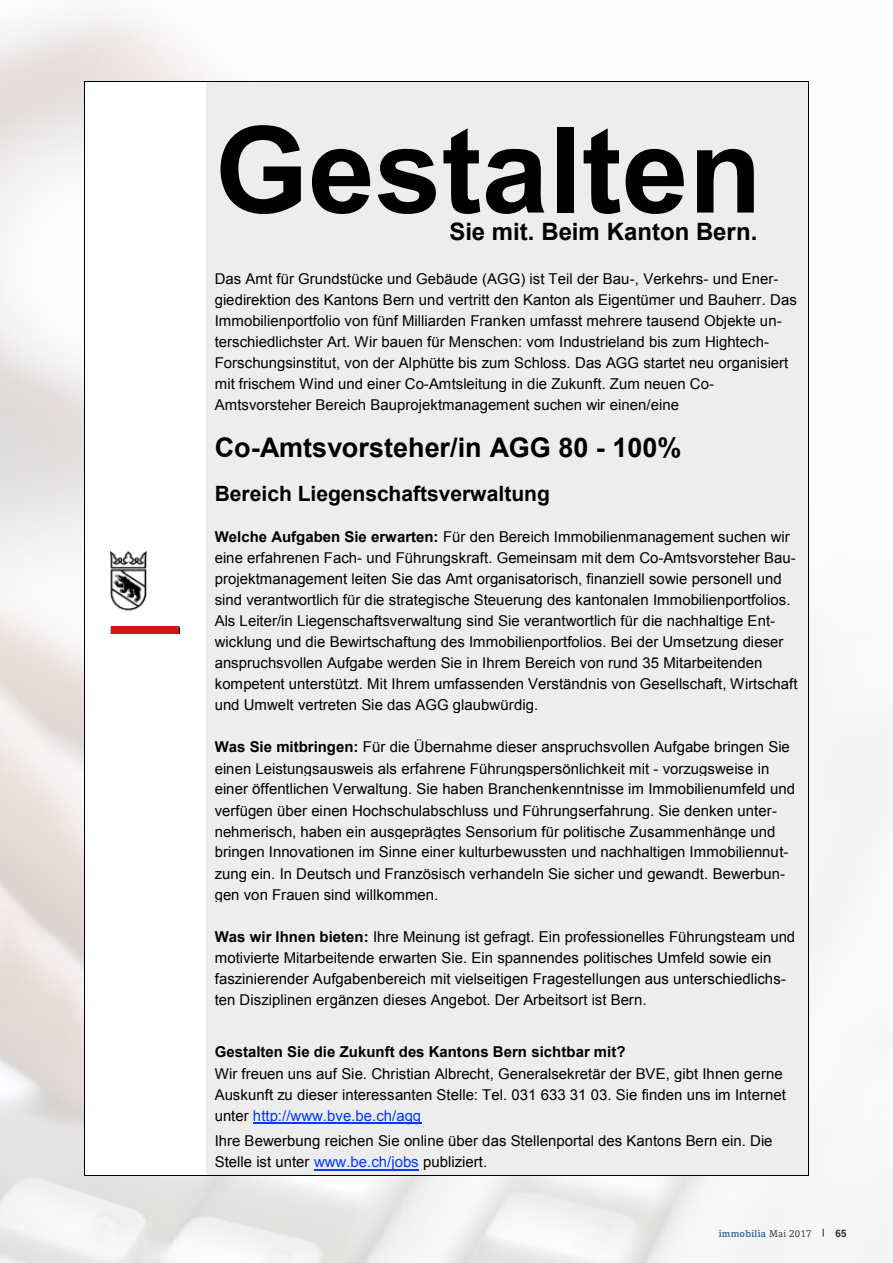
<style>
.page{position:relative;width:893px;height:1263px;background:#fff}
.page>*{position:absolute;margin:0;border:0;box-sizing:border-box;transform-origin:0 0}
.t1{font:700 120px "Arial";color:#000}
.t2{font:700 27px "Arial";color:#000}
.t3{font:700 24px "Arial";color:#000}
.t4{font:700 21px "Arial";color:#000}
.t5{font:15px/21px "Arial";color:#000}
.t6{font:700 15px "Arial";color:#000}
.t7{font:700 9.75px "Compatil Letter LT Pro";letter-spacing:.025em;color:#004a93}
.s1{font-weight:700}
.s2{color:#0039ff}
.s3{font-weight:400;color:#000}
.s4{color:#000}
.s5{font-family:"Benton Sans Cond";color:#000}
</style>
<div class="page">
<img style="left:111px;top:552px;width:37px;height:59px">
<div style="left:207px;top:82px;width:601px;height:135px;background:#ededed"></div>
<hr style="left:85px;top:81px;width:122px;height:1px;background:#000">
<hr style="left:207px;top:81px;width:601px;height:1px;background:#000">
<hr style="left:84px;top:82px;width:1px;height:135px;background:#000">
<hr style="left:808px;top:82px;width:1px;height:135px;background:#000">
<div style="left:207px;top:218px;width:559px;height:38px;background:#ededed"></div>
<div style="left:766px;top:218px;width:42px;height:38px;background:#ededed"></div>
<hr style="left:207px;top:217px;width:559px;height:1px;background:#ededed">
<hr style="left:766px;top:217px;width:42px;height:1px;background:#ededed">
<hr style="left:84px;top:218px;width:1px;height:38px;background:#000">
<hr style="left:808px;top:218px;width:1px;height:38px;background:#000">
<div style="left:207px;top:257px;width:601px;height:165px;background:#ededed"></div>
<hr style="left:207px;top:256px;width:559px;height:1px;background:#ededed">
<hr style="left:766px;top:256px;width:42px;height:1px;background:#ededed">
<hr style="left:84px;top:257px;width:1px;height:165px;background:#000">
<hr style="left:808px;top:257px;width:1px;height:165px;background:#000">
<div style="left:207px;top:423px;width:601px;height:100px;background:#ededed"></div>
<hr style="left:207px;top:422px;width:601px;height:1px;background:#ededed">
<hr style="left:84px;top:423px;width:1px;height:100px;background:#000">
<hr style="left:808px;top:423px;width:1px;height:100px;background:#000">
<div style="left:207px;top:524px;width:601px;height:210px;background:#ededed"></div>
<hr style="left:207px;top:523px;width:601px;height:1px;background:#ededed">
<hr style="left:84px;top:524px;width:1px;height:210px;background:#000">
<hr style="left:808px;top:524px;width:1px;height:210px;background:#000">
<div style="left:207px;top:735px;width:601px;height:189px;background:#ededed"></div>
<hr style="left:207px;top:734px;width:601px;height:1px;background:#ededed">
<hr style="left:84px;top:735px;width:1px;height:189px;background:#000">
<hr style="left:808px;top:735px;width:1px;height:189px;background:#000">
<div style="left:207px;top:925px;width:601px;height:104px;background:#ededed"></div>
<hr style="left:207px;top:924px;width:601px;height:1px;background:#ededed">
<hr style="left:84px;top:925px;width:1px;height:104px;background:#000">
<hr style="left:808px;top:925px;width:1px;height:104px;background:#000">
<div style="left:207px;top:1030px;width:601px;height:30px;background:#ededed"></div>
<hr style="left:207px;top:1029px;width:601px;height:1px;background:#ededed">
<hr style="left:84px;top:1030px;width:1px;height:30px;background:#000">
<hr style="left:808px;top:1030px;width:1px;height:30px;background:#000">
<div style="left:207px;top:1061px;width:601px;height:114px;background:#ededed"></div>
<hr style="left:253px;top:1122px;width:168px;height:1px;background:#0039ff">
<hr style="left:314px;top:1169px;width:105px;height:1px;background:#0039ff">
<hr style="left:207px;top:1060px;width:601px;height:1px;background:#ededed">
<hr style="left:84px;top:1061px;width:1px;height:114px;background:#000">
<hr style="left:85px;top:1175px;width:122px;height:1px;background:#000">
<hr style="left:207px;top:1175px;width:601px;height:1px;background:#000">
<hr style="left:808px;top:1061px;width:1px;height:114px;background:#000">
<div style="left:111px;top:626px;width:68px;height:8px;background:#cd1619"></div>
<h1 class="t1" style="left:215px;top:90px;width:549px">Gestalten</h1>
<h3 class="t3" style="left:449px;top:215px;width:309px">Sie mit. Beim Kanton Bern.</h3>
<p class="t5" style="left:215px;top:268px;width:583px">Das Amt für Grundstücke und Gebäude (AGG) ist Teil der Bau-, Verkehrs- und Ener&shy;giedirektion des Kantons Bern und vertritt den Kanton als Eigentümer und Bauherr. Das Immobilienportfolio von fünf Milliarden Franken umfasst mehrere tausend Objekte un&shy;terschiedlichster Art. Wir bauen für Menschen: vom Industrieland bis zum Hightech-Forschungsinstitut, von der Alphütte bis zum Schloss. Das AGG startet neu organisiert mit frischem Wind und einer Co-Amtsleitung in die Zukunft. Zum neuen Co-Amtsvorsteher Bereich Bauprojektmanagement suchen wir einen/eine</p>
<h2 class="t2" style="left:215px;top:429px;width:468px">Co-Amtsvorsteher/in AGG 80 - 100%</h2>
<h3 class="t4" style="left:215px;top:479px;width:337px">Bereich Liegenschaftsverwaltung</h3>
<p class="t5" style="left:215px;top:526px;width:584px"><span class="s1">Welche Aufgaben Sie erwarten:</span> Für den Bereich Immobilienmanagement suchen wir eine erfahrenen Fach- und Führungskraft. Gemeinsam mit dem Co-Amtsvorsteher Bau&shy;projektmanagement leiten Sie das Amt organisatorisch, finanziell sowie personell und sind verantwortlich für die strategische Steuerung des kantonalen Immobilienportfolios.<br>Als Leiter/in Liegenschaftsverwaltung sind Sie verantwortlich für die nachhaltige Ent&shy;wicklung und die Bewirtschaftung des Immobilienportfolios. Bei der Umsetzung dieser anspruchsvollen Aufgabe werden Sie in Ihrem Bereich von rund 35 Mitarbeitenden kompetent unterstützt. Mit Ihrem umfassenden Verständnis von Gesellschaft, Wirtschaft und Umwelt vertreten Sie das AGG glaubwürdig.</p>
<p class="t5" style="left:215px;top:737px;width:582px"><span class="s1">Was Sie mitbringen:</span> Für die Übernahme dieser anspruchsvollen Aufgabe bringen Sie einen Leistungsausweis als erfahrene Führungspersönlichkeit mit - vorzugsweise in einer öffentlichen Verwaltung. Sie haben Branchenkenntnisse im Immobilienumfeld und verfügen über einen Hochschulabschluss und Führungserfahrung. Sie denken unter&shy;nehmerisch, haben ein ausgeprägtes Sensorium für politische Zusammenhänge und bringen Innovationen im Sinne einer kulturbewussten und nachhaltigen Immobiliennut&shy;zung ein. In Deutsch und Französisch verhandeln Sie sicher und gewandt. Bewerbun&shy;gen von Frauen sind willkommen.</p>
<p class="t5" style="left:215px;top:926px;width:582px"><span class="s1">Was wir Ihnen bieten:</span> Ihre Meinung ist gefragt. Ein professionelles Führungsteam und motivierte Mitarbeitende erwarten Sie. Ein spannendes politisches Umfeld sowie ein faszinierender Aufgabenbereich mit vielseitigen Fragestellungen aus unterschiedlichs&shy;ten Disziplinen ergänzen dieses Angebot. Der Arbeitsort ist Bern.</p>
<p class="t6" style="left:215px;top:1042px;width:412px">Gestalten Sie die Zukunft des Kantons Bern sichtbar mit?</p>
<p class="t5" style="left:215px;top:1063px;width:573px">Wir freuen uns auf Sie. Christian Albrecht, Generalsekretär der BVE, gibt Ihnen gerne<br>Auskunft zu dieser interessanten Stelle: Tel. 031 633 31 03. Sie finden uns im Internet unter <span class="s2">http://www.bve.be.ch/agg</span></p>
<p class="t5" style="left:215px;top:1131px;width:559px">Ihre Bewerbung reichen Sie online über das Stellenportal des Kantons Bern ein. Die<br>Stelle ist unter <span class="s2">www.be.ch/jobs</span> publiziert.</p>
<p class="t7" style="left:719px;top:1227px;width:129px">immobilia <span class="s3">Mai 2017</span> <span class="s4">|</span> <span class="s5">65</span></p>
</div>
